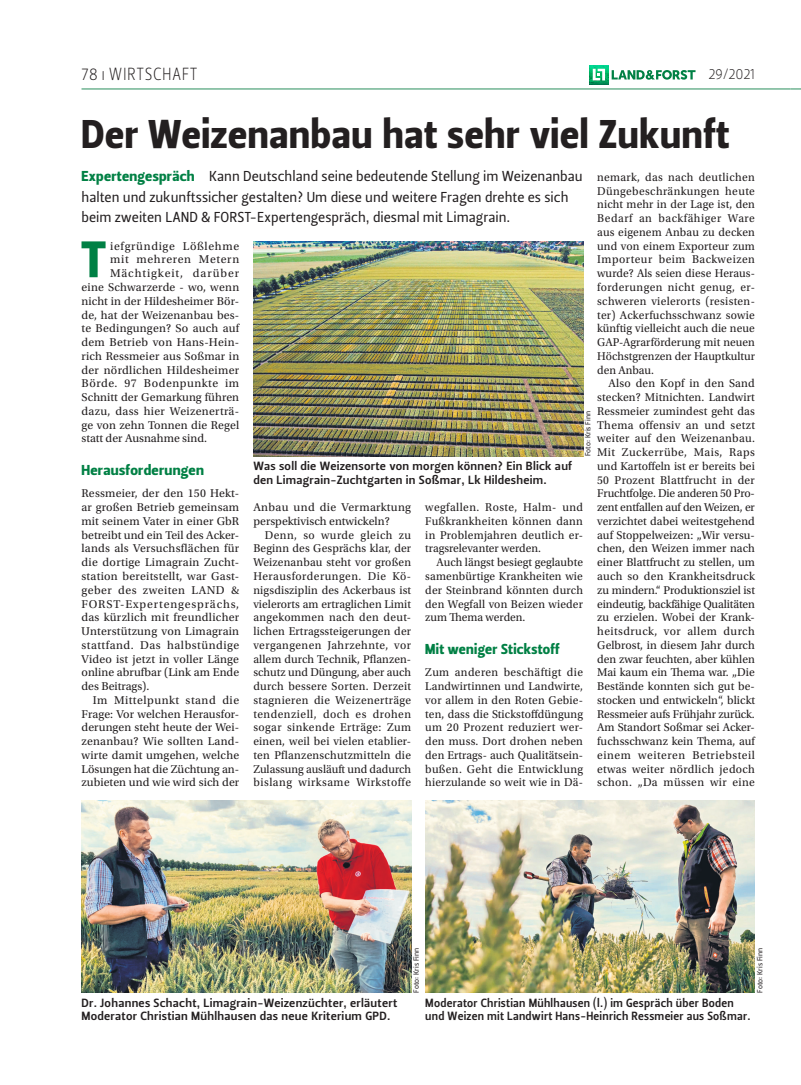
<style>
.page{position:relative;width:801px;height:1085px;background:#fff}
.page>*{position:absolute;margin:0;border:0;box-sizing:border-box;transform-origin:0 0}
.t1{font:51.12px "Leitura Sans Grot 4";color:#008044}
.t2{font:40px "Leitura Sans Grot 4";letter-spacing:.02em;color:#231f20;scale:.95 1}
.t3{font:17.5px "Leitura Sans Grot 1";letter-spacing:.035em;color:#231f20;scale:.9 1}
.t4{font:15px "Leitura Sans Grot 1";letter-spacing:-.02em;color:#231f20;scale:.9 1}
.t5{font:14.38px/20.6px "Leitura Sans Grot 2";color:#231f20}
.t6{font:14.38px "Leitura Sans Grot 4";letter-spacing:.02em;color:#008044}
.t7{font:11.88px/13.8px "Utopia Std";letter-spacing:.015em;color:#231f20;text-align:justify}
.t8{font:11.88px/13.8px "Leitura Sans Grot 3";letter-spacing:.02em;color:#231f20}
.t9{font:11.88px "Utopia Std";letter-spacing:.055em;color:#231f20}
.t10{font:11.88px "Utopia Std";letter-spacing:.045em;color:#231f20}
.t11{font:11.88px "Utopia Std";letter-spacing:.075em;color:#231f20}
.t12{font:7.5px "Leitura Sans Grot 2";color:#231f20}
.s1{font-family:"Leitura Sans Grot 4";color:#008044}
</style>
<div class="page">
<svg style="left:790px;top:88px;width:11px;height:2px"></svg>
<hr style="left:81px;top:88px;width:709px;height:2px;background:#55a67e">
<svg style="left:611px;top:70px;width:84px;height:10px"></svg>
<img style="left:589px;top:65px;width:19px;height:19px">
<svg style="left:593px;top:69px;width:12px;height:11px"></svg>
<img style="left:253px;top:241px;width:330px;height:215px">
<img style="left:425px;top:800px;width:330px;height:192px">
<img style="left:81px;top:800px;width:330px;height:192px">
<h3 class="t3" style="left:81px;top:62px;width:130px">78 ı WIRTSCHAFT</h3>
<p class="t4" style="left:708px;top:64px;width:53px">29/2021</p>
<h2 class="t2" style="left:81px;top:107px;width:683px">Der Weizenanbau hat sehr viel Zukunft</h2>
<p class="t5" style="left:81px;top:166px;width:503px"><span class="s1">Expertengespräch</span> Kann Deutschland seine bedeutende Stellung im Weizenanbau halten und zukunftssicher gestalten? Um diese und weitere Fragen drehte es sich beim zweiten LAND &amp; FORST-Expertengespräch, diesmal mit Limagrain.</p>
<p class="t7" style="left:597px;top:170px;width:159px">nemark, das nach deutlichen Düngebeschränkungen heute nicht mehr in der Lage ist, den Bedarf an backfähiger Ware aus eigenem Anbau zu decken und von einem Exporteur zum Importeur beim Backweizen wurde? Als seien diese Heraus&shy;forderungen nicht genug, er&shy;schweren vielerorts (resisten&shy;ter) Ackerfuchsschwanz sowie künftig vielleicht auch die neue GAP-Agrarförderung mit neuen Höchstgrenzen der Hauptkultur den Anbau.</p>
<p class="t7" style="left:597px;top:377px;width:159px;text-indent:11px">Also den Kopf in den Sand stecken? Mitnichten. Landwirt Ressmeier zumindest geht das Thema offensiv an und setzt weiter auf den Weizenanbau.<br>Mit Zuckerrübe, Mais, Raps und Kartoffeln ist er bereits bei 50 Prozent Blattfrucht in der Fruchtfolge. Die anderen 50 Pro&shy;zent entfallen auf den Weizen, er verzichtet dabei weitestgehend auf Stoppelweizen: „Wir versu&shy;chen, den Weizen immer nach einer Blattfrucht zu stellen, um auch so den Krankheitsdruck zu mindern.“ Produktionsziel ist eindeutig, backfähige Qualitäten zu erzielen. Wobei der Krank&shy;heitsdruck, vor allem durch Gelbrost, in diesem Jahr durch den zwar feuchten, aber kühlen Mai kaum ein Thema war. „Die Bestände konnten sich gut be&shy;stocken und entwickeln“, blickt Ressmeier aufs Frühjahr zurück.<br>Am Standort Soßmar sei Acker&shy;fuchsschwanz kein Thema, auf einem weiteren Betriebsteil etwas weiter nördlich jedoch schon. „Da müssen wir eine</p>
<h1 class="t1" style="left:81px;top:225px;width:27px">T</h1>
<p class="t9" style="left:110px;top:239px;width:131px">iefgründige Lößlehme</p>
<p class="t9" style="left:110px;top:253px;width:131px">mit mehreren Metern</p>
<p class="t11" style="left:110px;top:267px;width:131px">Mächtigkeit, darüber</p>
<p class="t7" style="left:81px;top:280px;width:159px">eine Schwarzerde - wo, wenn</p>
<p class="t7" style="left:81px;top:294px;width:159px">nicht in der Hildesheimer Bör-</p>
<p class="t7" style="left:81px;top:308px;width:159px">de, hat der Weizenanbau bes-</p>
<p class="t7" style="left:81px;top:322px;width:159px">te Bedingungen? So auch auf</p>
<p class="t7" style="left:81px;top:335px;width:159px">dem Betrieb von Hans-Hein-</p>
<p class="t7" style="left:81px;top:349px;width:159px">rich Ressmeier aus Soßmar in</p>
<p class="t7" style="left:81px;top:363px;width:159px">der nördlichen Hildesheimer</p>
<p class="t10" style="left:81px;top:377px;width:159px">Börde. 97 Bodenpunkte im</p>
<p class="t7" style="left:81px;top:390px;width:159px">Schnitt der Gemarkung führen</p>
<p class="t7" style="left:81px;top:404px;width:159px">dazu, dass hier Weizenerträ-</p>
<p class="t7" style="left:81px;top:418px;width:159px">ge von zehn Tonnen die Regel</p>
<p class="t7" style="left:81px;top:432px;width:127px">statt der Ausnahme sind.</p>
<p class="t6" style="left:81px;top:460px;width:124px">Herausforderungen</p>
<p class="t7" style="left:81px;top:487px;width:159px">Ressmeier, der den 150 Hekt&shy;ar großen Betrieb gemeinsam mit seinem Vater in einer GbR betreibt und ein Teil des Acker&shy;lands als Versuchsflächen für die dortige Limagrain Zucht&shy;station bereitstellt, war Gast&shy;geber des zweiten LAND &amp; FORST-Expertengesprächs, das kürzlich mit freundlicher Unterstützung von Limagrain stattfand. Das halbstündige Video ist jetzt in voller Länge online abrufbar (Link am Ende des Beitrags).</p>
<p class="t7" style="left:81px;top:693px;width:159px;text-indent:11px">Im Mittelpunkt stand die Frage: Vor welchen Herausfor&shy;derungen steht heute der Wei&shy;zenanbau? Wie sollten Land&shy;wirte damit umgehen, welche Lösungen hat die Züchtung an&shy;zubieten und wie wird sich der</p>
<p class="t12" style="left:583px;top:456px;width:46px;rotate:-90deg">Foto: Kris Finn</p>
<p class="t8" style="left:253px;top:459px;width:320px">Was soll die Weizensorte von morgen können? Ein Blick auf den Limagrain-Zuchtgarten in Soßmar, Lk Hildesheim.</p>
<p class="t7" style="left:253px;top:500px;width:159px">Anbau und die Vermarktung perspektivisch entwickeln?</p>
<p class="t7" style="left:253px;top:528px;width:159px;text-indent:11px">Denn, so wurde gleich zu Beginn des Gesprächs klar, der Weizenanbau steht vor großen Herausforderungen. Die Kö&shy;nigsdisziplin des Ackerbaus ist vielerorts am ertraglichen Limit angekommen nach den deut&shy;lichen Ertragssteigerungen der vergangenen Jahrzehnte, vor allem durch Technik, Pflanzen&shy;schutz und Düngung, aber auch durch bessere Sorten. Derzeit stagnieren die Weizenerträge tendenziell, doch es drohen sogar sinkende Erträge: Zum einen, weil bei vielen etablier&shy;ten Pflanzenschutzmitteln die Zulassung ausläuft und dadurch bislang wirksame Wirkstoffe</p>
<p class="t7" style="left:425px;top:500px;width:159px">wegfallen. Roste, Halm- und Fußkrankheiten können dann in Problemjahren deutlich er&shy;tragsrelevanter werden.</p>
<p class="t7" style="left:425px;top:555px;width:159px;text-indent:11px">Auch längst besiegt geglaubte samenbürtige Krankheiten wie der Steinbrand könnten durch den Wegfall von Beizen wieder zum Thema werden.</p>
<p class="t6" style="left:425px;top:639px;width:136px">Mit weniger Stickstoff</p>
<p class="t7" style="left:425px;top:665px;width:159px">Zum anderen beschäftigt die Landwirtinnen und Landwirte, vor allem in den Roten Gebie&shy;ten, dass die Stickstoffdüngung um 20 Prozent reduziert wer&shy;den muss. Dort drohen neben den Ertrags- auch Qualitätsein&shy;bußen. Geht die Entwicklung hierzulande so weit wie in Dä-</p>
<p class="t8" style="left:81px;top:995px;width:317px">Dr. Johannes Schacht, Limagrain-Weizenzüchter, erläutert<br>Moderator Christian Mühlhausen das neue Kriterium GPD.</p>
<p class="t12" style="left:411px;top:992px;width:46px;rotate:-90deg">Foto: Kris Finn</p>
<p class="t12" style="left:755px;top:992px;width:46px;rotate:-90deg">Foto: Kris Finn</p>
<p class="t8" style="left:425px;top:995px;width:327px">Moderator Christian Mühlhausen (l.) im Gespräch über Boden und Weizen mit Landwirt Hans-Heinrich Ressmeier aus Soßmar.</p>
</div>
